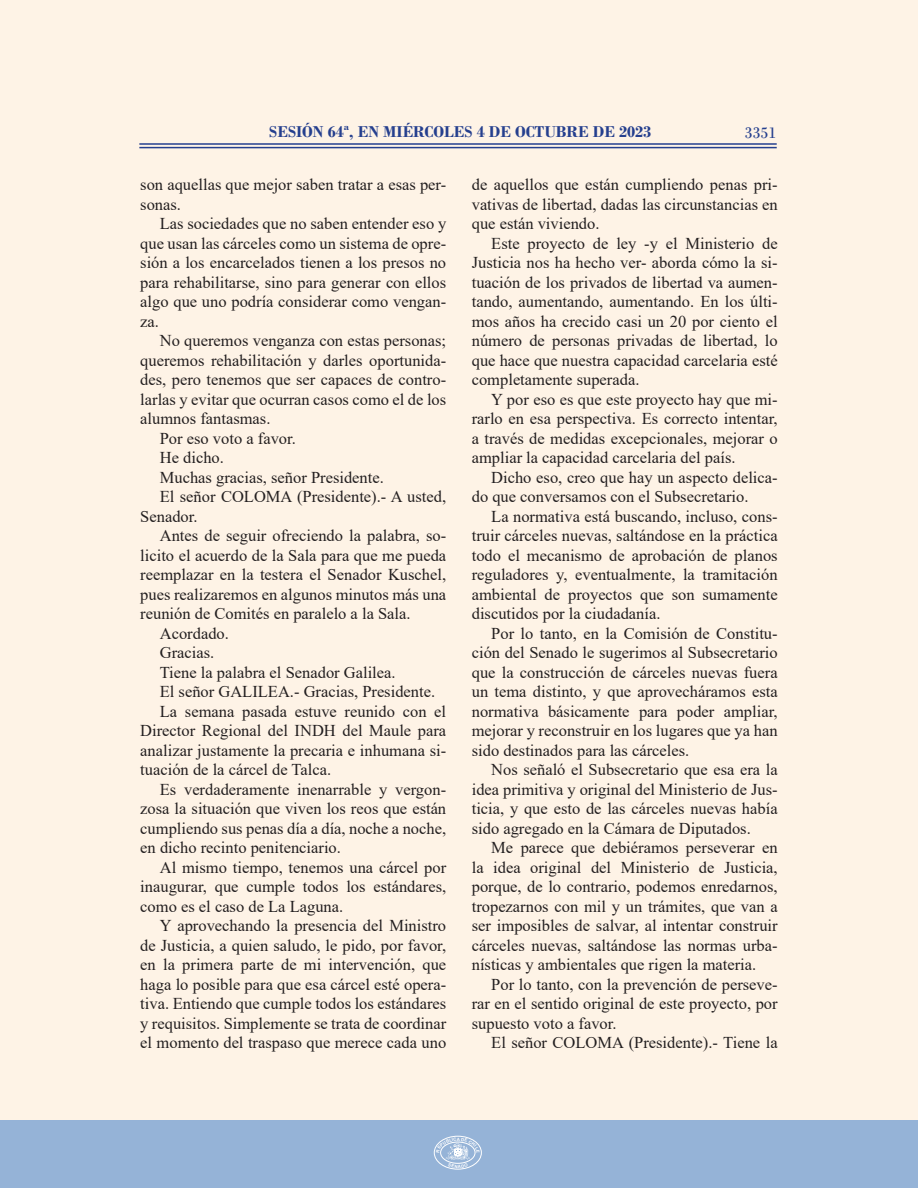
<style>
.page{position:relative;width:918px;height:1188px;background:#fff}
.page>*{position:absolute;margin:0;border:0;box-sizing:border-box;transform-origin:0 0}
.Párrafo_Texto_Sesión{font:16.5px/19.5px "Times New Roman";color:#231f20;text-align:justify}
.t1{font:700 16.5px "Bodoni";color:#253f8e}
.t2{font:16.5px "Bodoni";color:#253f8e}
.t3{font:700 4.5px "Arial";color:#fff}
</style>
<div class="page">
<div style="left:0;top:1120px;width:918px;height:68px;background:#95b3d7"></div>
<div style="left:434px;top:1136px;width:48px;height:33px;border:1px solid #fff;border-radius:50%"></div>
<hr style="left:139px;top:147px;width:638px;height:1px;background:#253f8e">
<hr style="left:139px;top:143px;width:638px;height:2px;background:#253f8e">
<svg style="left:436px;top:1137px;width:44px;height:31px"></svg>
<p class="t1" style="left:269px;top:122px;width:384px">SESIÓN 64ª, EN MIÉRCOLES 4 DE OCTUBRE DE 2023</p>
<p class="t2" style="left:744px;top:123px;width:34px">3351</p>
<p class="Párrafo_Texto_Sesión" style="left:140px;top:174px;width:307px">son aquellas que mejor saben tratar a esas per&shy;sonas.</p>
<p class="Párrafo_Texto_Sesión" style="left:140px;top:213px;width:307px;text-indent:20px">Las sociedades que no saben entender eso y que usan las cárceles como un sistema de opre&shy;sión a los encarcelados tienen a los presos no para rehabilitarse, sino para generar con ellos algo que uno podría considerar como vengan&shy;za.</p>
<p class="Párrafo_Texto_Sesión" style="left:140px;top:330px;width:307px;text-indent:20px">No queremos venganza con estas personas; queremos rehabilitación y darles oportunida&shy;des, pero tenemos que ser capaces de contro&shy;larlas y evitar que ocurran casos como el de los alumnos fantasmas.</p>
<p class="Párrafo_Texto_Sesión" style="left:160px;top:428px;width:138px">Por eso voto a favor.</p>
<p class="Párrafo_Texto_Sesión" style="left:160px;top:447px;width:66px">He dicho.</p>
<p class="Párrafo_Texto_Sesión" style="left:160px;top:467px;width:226px">Muchas gracias, señor Presidente.</p>
<p class="Párrafo_Texto_Sesión" style="left:140px;top:486px;width:307px;text-indent:20px">El señor COLOMA (Presidente).- A usted,<br>Senador.</p>
<p class="Párrafo_Texto_Sesión" style="left:140px;top:525px;width:307px;text-indent:20px">Antes de seguir ofreciendo la palabra, so&shy;licito el acuerdo de la Sala para que me pueda reemplazar en la testera el Senador Kuschel, pues realizaremos en algunos minutos más una reunión de Comités en paralelo a la Sala.</p>
<p class="Párrafo_Texto_Sesión" style="left:160px;top:623px;width:71px">Acordado.</p>
<p class="Párrafo_Texto_Sesión" style="left:160px;top:642px;width:56px">Gracias.</p>
<p class="Párrafo_Texto_Sesión" style="left:160px;top:662px;width:237px">Tiene la palabra el Senador Galilea.</p>
<p class="Párrafo_Texto_Sesión" style="left:160px;top:681px;width:277px">El señor GALILEA.- Gracias, Presidente.</p>
<p class="Párrafo_Texto_Sesión" style="left:140px;top:701px;width:307px;text-indent:20px">La semana pasada estuve reunido con el Director Regional del INDH del Maule para analizar justamente la precaria e inhumana si&shy;tuación de la cárcel de Talca.</p>
<p class="Párrafo_Texto_Sesión" style="left:140px;top:779px;width:307px;text-indent:20px">Es verdaderamente inenarrable y vergon&shy;zosa la situación que viven los reos que están cumpliendo sus penas día a día, noche a noche, en dicho recinto penitenciario.</p>
<p class="Párrafo_Texto_Sesión" style="left:140px;top:857px;width:307px;text-indent:20px">Al mismo tiempo, tenemos una cárcel por inaugurar, que cumple todos los estándares, como es el caso de La Laguna.</p>
<p class="Párrafo_Texto_Sesión" style="left:140px;top:915px;width:307px;text-indent:20px">Y aprovechando la presencia del Ministro de Justicia, a quien saludo, le pido, por favor, en la primera parte de mi intervención, que haga lo posible para que esa cárcel esté opera&shy;tiva. Entiendo que cumple todos los estándares y requisitos. Simplemente se trata de coordinar el momento del traspaso que merece cada uno</p>
<p class="Párrafo_Texto_Sesión" style="left:472px;top:174px;width:307px">de aquellos que están cumpliendo penas pri&shy;vativas de libertad, dadas las circunstancias en que están viviendo.</p>
<p class="Párrafo_Texto_Sesión" style="left:472px;top:233px;width:307px;text-indent:20px">Este proyecto de ley -y el Ministerio de Justicia nos ha hecho ver- aborda cómo la si&shy;tuación de los privados de libertad va aumen&shy;tando, aumentando, aumentando. En los últi&shy;mos años ha crecido casi un 20 por ciento el número de personas privadas de libertad, lo que hace que nuestra capacidad carcelaria esté completamente superada.</p>
<p class="Párrafo_Texto_Sesión" style="left:472px;top:389px;width:307px;text-indent:20px">Y por eso es que este proyecto hay que mi&shy;rarlo en esa perspectiva. Es correcto intentar, a través de medidas excepcionales, mejorar o ampliar la capacidad carcelaria del país.</p>
<p class="Párrafo_Texto_Sesión" style="left:472px;top:467px;width:307px;text-indent:20px">Dicho eso, creo que hay un aspecto delica&shy;do que conversamos con el Subsecretario.</p>
<p class="Párrafo_Texto_Sesión" style="left:472px;top:506px;width:307px;text-indent:20px">La normativa está buscando, incluso, cons&shy;truir cárceles nuevas, saltándose en la práctica todo el mecanismo de aprobación de planos reguladores y, eventualmente, la tramitación ambiental de proyectos que son sumamente discutidos por la ciudadanía.</p>
<p class="Párrafo_Texto_Sesión" style="left:472px;top:623px;width:307px;text-indent:20px">Por lo tanto, en la Comisión de Constitu&shy;ción del Senado le sugerimos al Subsecretario que la construcción de cárceles nuevas fuera un tema distinto, y que aprovecháramos esta normativa básicamente para poder ampliar, mejorar y reconstruir en los lugares que ya han sido destinados para las cárceles.</p>
<p class="Párrafo_Texto_Sesión" style="left:472px;top:759px;width:307px;text-indent:20px">Nos señaló el Subsecretario que esa era la idea primitiva y original del Ministerio de Jus&shy;ticia, y que esto de las cárceles nuevas había sido agregado en la Cámara de Diputados.</p>
<p class="Párrafo_Texto_Sesión" style="left:472px;top:837px;width:307px;text-indent:20px">Me parece que debiéramos perseverar en la idea original del Ministerio de Justicia, porque, de lo contrario, podemos enredarnos, tropezarnos con mil y un trámites, que van a ser imposibles de salvar, al intentar construir cárceles nuevas, saltándose las normas urba&shy;nísticas y ambientales que rigen la materia.</p>
<p class="Párrafo_Texto_Sesión" style="left:472px;top:974px;width:307px;text-indent:20px">Por lo tanto, con la prevención de perseve&shy;rar en el sentido original de este proyecto, por supuesto voto a favor.</p>
<p class="Párrafo_Texto_Sesión" style="left:491px;top:1032px;width:288px">El señor COLOMA (Presidente).- Tiene la</p>
<p class="t3" style="left:457px;top:1136px;width:5px">A</p>
</div>
